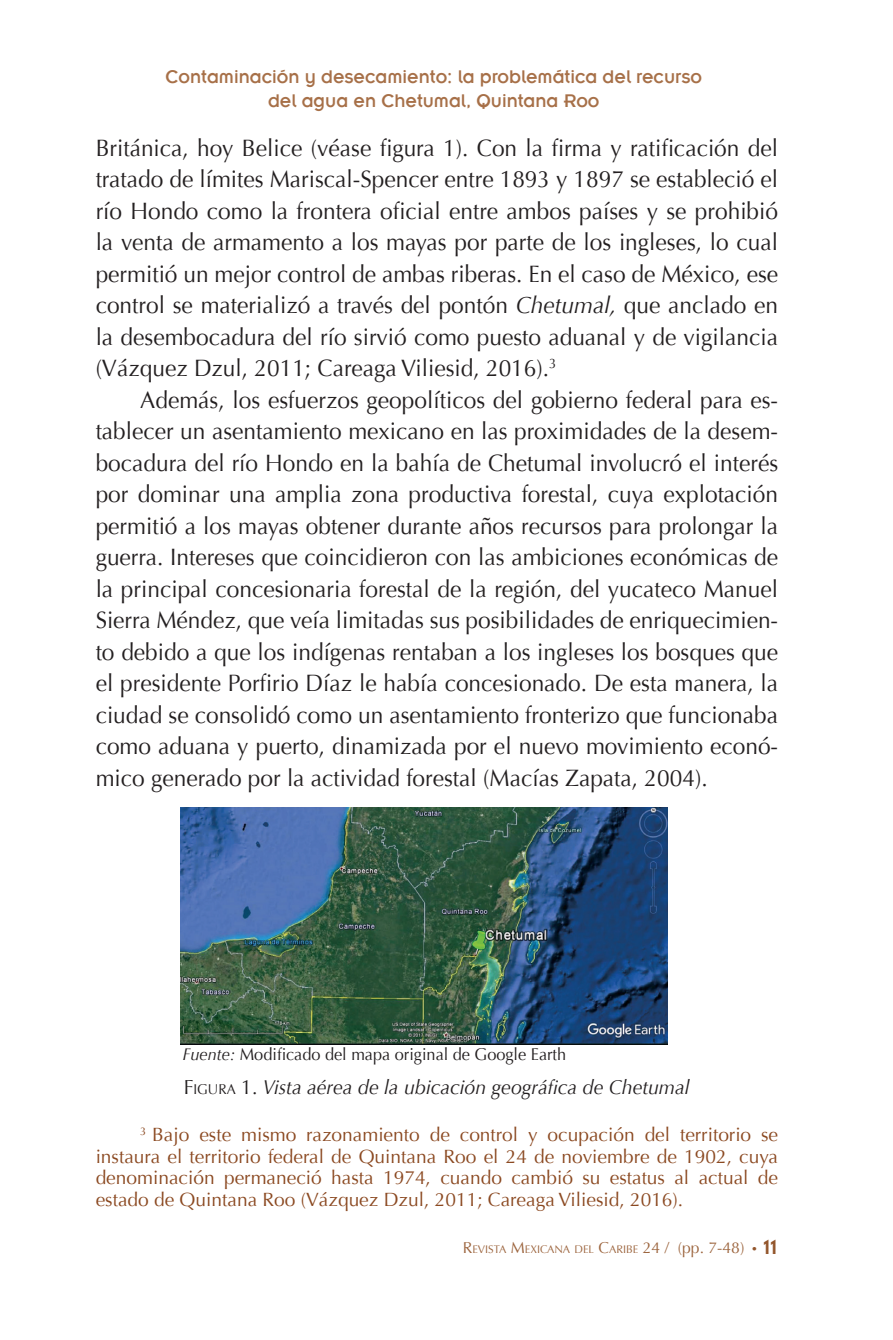
<style>
.page{position:relative;width:893px;height:1340px;background:#fff}
.page>*{position:absolute;margin:0;border:0;box-sizing:border-box;transform-origin:0 0}
.t1{font:23.62px/31.5px "Optima";color:#231f20;text-align:justify;scale:.96 1}
.t2{font:20.25px/24.3px "Insignia LT";color:#a77048;text-align:center;scale:.96 1}
.t3{font:italic 20.25px "Optima";color:#231f20;scale:.96 1}
.t4{font:19.12px/21.6px "Optima";color:#8b4921;text-align:justify}
.t5{font:17.1px "Optima";color:#231f20;scale:.96 1}
.t6{font:11.03px "Optima";color:#9c643d}
.s1{font-style:italic}
.s2{font-style:normal}
.s3{font-style:normal;font-size:14.17px}
.s4{font-size:15.75px}
.s5{font-family:"Insignia LT";font-size:22.5px;color:#93562c}
</style>
<div class="page">
<img style="left:181px;top:808px;width:486px;height:236px">
<p class="t2" style="left:166px;top:64px;width:560px">Contaminación y desecamiento: la problemática del recurso del agua en Chetumal, Quintana Roo</p>
<p class="t1" style="left:96px;top:132px;width:712px">Británica, hoy Belice (véase figura 1). Con la firma y ratificación del tratado de límites Mariscal-Spencer entre 1893 y 1897 se estableció el río Hondo como la frontera oficial entre ambos países y se prohibió la venta de armamento a los mayas por parte de los ingleses, lo cual permitió un mejor control de ambas riberas. En el caso de México, ese control se materializó a través del pontón <span class="s1">Chetumal,</span> que anclado en la desembocadura del río sirvió como puesto aduanal y de vigilancia (Vázquez Dzul, 2011; Careaga Viliesid, 2016).<sup>3</sup></p>
<p class="t1" style="left:96px;top:384px;width:712px;text-indent:45px">Además, los esfuerzos geopolíticos del gobierno federal para es&shy;tablecer un asentamiento mexicano en las proximidades de la desem&shy;bocadura del río Hondo en la bahía de Chetumal involucró el interés por dominar una amplia zona productiva forestal, cuya explotación permitió a los mayas obtener durante años recursos para prolongar la guerra. Intereses que coincidieron con las ambiciones económicas de la principal concesionaria forestal de la región, del yucateco Manuel Sierra Méndez, que veía limitadas sus posibilidades de enriquecimien&shy;to debido a que los indígenas rentaban a los ingleses los bosques que el presidente Porfirio Díaz le había concesionado. De esta manera, la ciudad se consolidó como un asentamiento fronterizo que funcionaba como aduana y puerto, dinamizada por el nuevo movimiento econó&shy;mico generado por la actividad forestal (Macías Zapata, 2004).</p>
<p class="t5" style="left:182px;top:1044px;width:401px"><span class="s1">Fuente:</span> Modificado del mapa original de Google Earth</p>
<p class="t3" style="left:184px;top:1075px;width:528px"><span class="s2">F</span><span class="s3">IGURA</span> <span class="s2">1.</span> Vista aérea de la ubicación geográfica de Chetumal</p>
<p class="t4" style="left:96px;top:1124px;width:684px;text-indent:45px"><sup>3</sup> Bajo este mismo razonamiento de control y ocupación del territorio se instaura el territorio federal de Quintana Roo el 24 de noviembre de 1902, cuya denominación permaneció hasta 1974, cuando cambió su estatus al actual de estado de Quintana Roo (Vázquez Dzul, 2011; Careaga Viliesid, 2016).</p>
<p class="t6" style="left:463px;top:1243px;width:316px"><span class="s4">R</span>EVISTA <span class="s4">M</span>EXICANA DEL <span class="s4">C</span>ARIBE <span class="s4">24 / (</span><span class="s4">pp</span><span class="s4">. 7-48)</span> <span class="s5">· 11</span></p>
</div>
